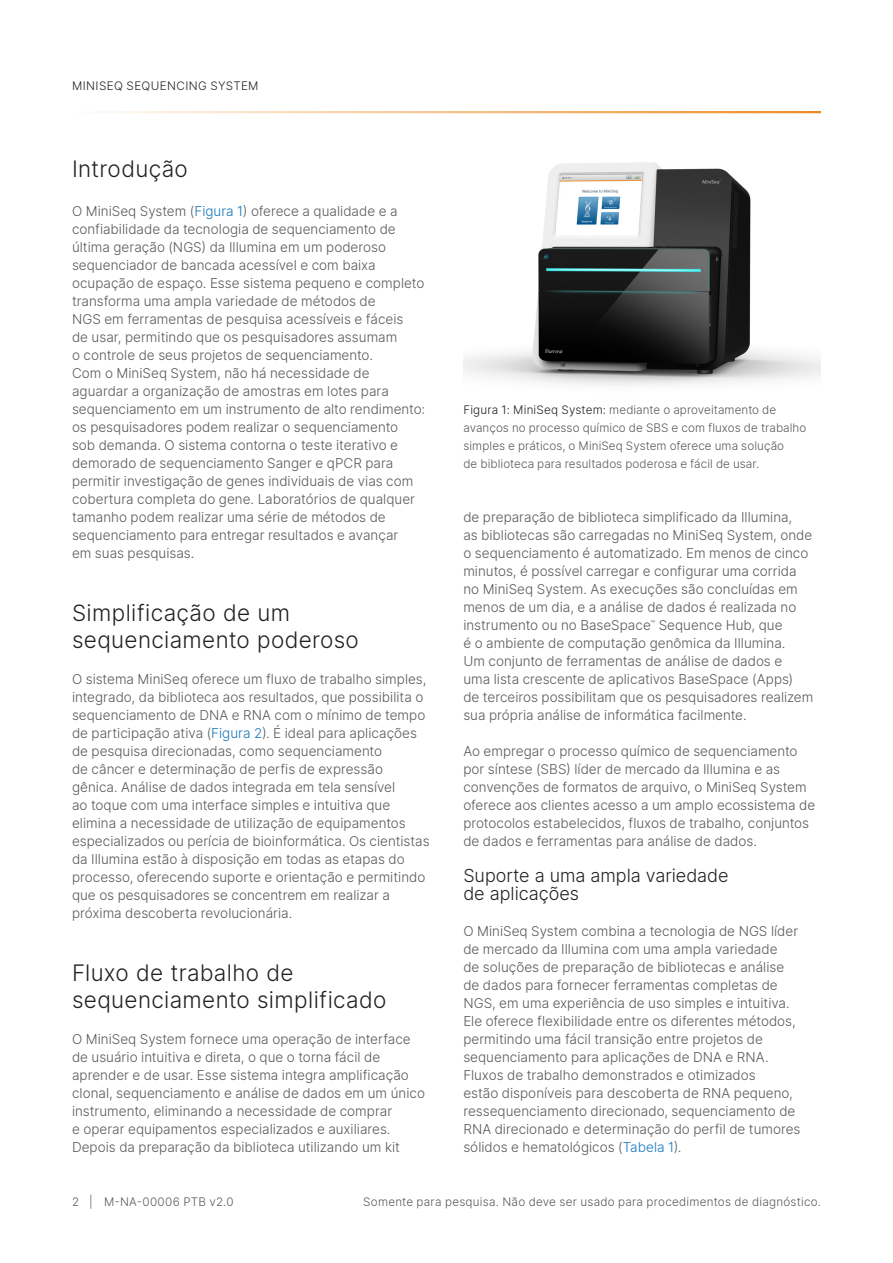
<style>
.page{position:relative;width:893px;height:1263px;background:#fff}
.page>*{position:absolute;margin:0;border:0;box-sizing:border-box;transform-origin:0 0}
.A-Head{font:300 22.5px/27px "Inter";letter-spacing:.015em;color:#231f20}
.B-Head{font:300 18px/18px "Inter";color:#231f20}
.Body_Copy{font:300 13.5px/18px "Inter";color:#57585a}
.zz_For_Research_Only{font:300 11.7px/18px "Inter";letter-spacing:.01em;color:#57585a}
.t1{font:300 11.7px "Inter";letter-spacing:.035em;color:#231f20}
.zz_For_Research_Only-2{font:300 11.7px "Inter";letter-spacing:.03em;color:#57585a}
.s1{color:#1576bd}
.s2{color:#231f20}
</style>
<div class="page">
<hr style="left:72px;top:111px;width:749px;height:2px;background:#ed8b22">
<img style="left:463px;top:162px;width:357px;height:223px">
<p class="t1" style="left:72px;top:77px;width:186px">Min iSeq Sequencing System</p>
<p class="A-Head" style="left:72px;top:155px;width:117px">Introdução</p>
<p class="Body_Copy" style="left:72px;top:202px;width:355px">O MiniSeq System (<span class="s1">Figura 1</span>) oferece a qualidade e a confiabilidade da tecnologia de sequenciamento de última geração (NGS) da I llumina em um poderoso sequenciador de bancada acessível e com baixa ocupação de espaço. Esse sistema pequeno e completo transforma uma ampla variedade de métodos de<br>NGS em ferramentas de pesquisa acessíveis e fáceis<br>de usar, permitindo que os pesquisadores assumam<br>o controle de seus projetos de sequenciamento.<br>Com o MiniSeq System, não há necessidade de aguardar a organização de amostras em lotes para sequenciamento em um instrumento de alto rendimento: os pesquisadores podem realizar o sequenciamento<br>sob demanda. O sistema contorna o teste iterativo e demorado de sequenciamento Sanger e qPCR para permitir investigação de genes individuais de vias com cobertura completa do gene. Laboratórios de qualquer tamanho podem realizar uma série de métodos de sequenciamento para entregar resultados e avançar<br>em suas pesquisas.</p>
<p class="A-Head" style="left:72px;top:599px;width:288px">Simplificação de um sequenciamento poderoso</p>
<p class="Body_Copy" style="left:72px;top:670px;width:359px">O sistema MiniSeq oferece um fluxo de trabalho simples, integrado, da biblioteca aos resultados, que possibilita o sequenciamento de DNA e RNA com o mínimo de tempo de participação ativa (<span class="s1">Figura 2</span>). É ideal para aplicações de pesquisa direcionadas, como sequenciamento<br>de câncer e determinação de perfis de expressão gênica. Análise de dados integrada em tela sensível<br>ao toque com uma interface simples e intuitiva que elimina a necessidade de utilização de equipamentos especializados ou perícia de bioinformática. Os cientistas da Illumina estão à disposição em todas as etapas do processo, oferecendo suporte e orientação e permitindo que os pesquisadores se concentrem em realizar a próxima descoberta revolucionária.</p>
<p class="A-Head" style="left:72px;top:959px;width:316px">Fluxo de trabalho de sequenciamento simplificado</p>
<p class="Body_Copy" style="left:72px;top:1030px;width:354px">O MiniSeq System fornece uma operação de interface de usuário intuitiva e direta, o que o torna fácil de aprender e de usar. Esse sistema integra amplificação clonal, sequenciamento e análise de dados em um único instrumento, eliminando a necessidade de comprar<br>e operar equipamentos especializados e auxiliares.<br>Depois da preparação da biblioteca utilizando um kit</p>
<p class="zz_For_Research_Only" style="left:463px;top:401px;width:345px"><span class="s2">Figura 1: MiniSeq System:</span> mediante o aproveitamento de avanços no processo químico de SBS e com fluxos de trabalho simples e práticos, o MiniSeq System oferece uma solução<br>de biblioteca para resultados poderosa e fácil de usar.</p>
<p class="Body_Copy" style="left:463px;top:508px;width:351px">de preparação de biblioteca simplificado da Illumina,<br>as bibliotecas são carregadas no MiniSeq System, onde o sequenciamento é automatizado. Em menos de cinco minutos, é possível carregar e configurar uma corrida no MiniSeq System. As execuções são concluídas em menos de um dia, e a análise de dados é realizada no instrumento ou no BaseSpace<sup>™</sup> Sequence Hub, que<br>é o ambiente de computação genômica da I llumina.<br>Um conjunto de ferramentas de análise de dados e<br>uma lista crescente de aplicativos BaseSpace (Apps)<br>de terceiros possibilitam que os pesquisadores realizem sua própria análise de informática facilmente.</p>
<p class="Body_Copy" style="left:463px;top:742px;width:353px">Ao empregar o processo químico de sequenciamento por síntese (SBS) líder de mercado da I llumina e as convenções de formatos de arquivo, o MiniSeq System oferece aos clientes acesso a um amplo ecossistema de protocolos estabelecidos, fluxos de trabalho, conjuntos de dados e ferramentas para análise de dados.</p>
<p class="B-Head" style="left:463px;top:866px;width:267px">Suporte a uma ampla variedade de aplicações</p>
<p class="Body_Copy" style="left:463px;top:922px;width:339px">O MiniSeq System combina a tecnologia de NGS líder de mercado da Illumina com uma ampla variedade<br>de soluções de preparação de bibliotecas e análise de dados para fornecer ferramentas completas de NGS, em uma experiência de uso simples e intuitiva.<br>Ele oferece flexibilidade entre os diferentes métodos, permitindo uma fácil transição entre projetos de sequenciamento para aplicações de DNA e RNA.<br>Fluxos de trabalho demonstrados e otimizados<br>estão disponíveis para descoberta de RNA pequeno, ressequenciamento direcionado, sequenciamento de RNA direcionado e determinação do perfil de tumores sólidos e hematológicos (<span class="s1">Tabela 1</span>).</p>
<p class="zz_For_Research_Only-2" style="left:72px;top:1193px;width:163px">2 | M-NA-00006 PTB v2.0</p>
<p class="zz_For_Research_Only" style="left:363px;top:1193px;width:459px">Somente para pesquisa. Não deve ser usado para procedimentos de diagnóstico.</p>
</div>
